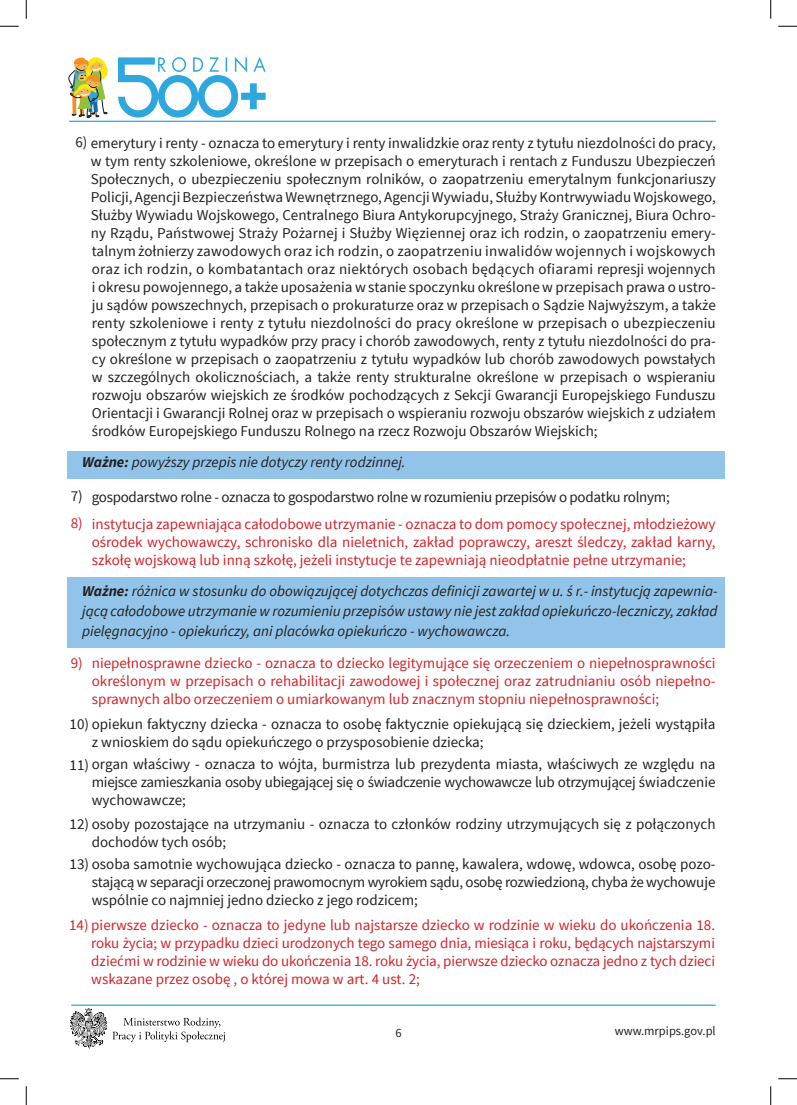
<style>
.page{position:relative;width:797px;height:1105px;background:#fff}
.page>*{position:absolute;margin:0;border:0;box-sizing:border-box;transform-origin:0 0}
.t1{font:15px/18px "Source Sans Pro";color:#231f20;text-align:justify}
.t2{font:15px/18px "Source Sans Pro";color:#d1232a;text-align:justify}
.t3{font:15px/18px "Source Sans Pro";letter-spacing:-.02em;color:#231f20}
.Paragraph_Style_1{font:italic 15px/20px "Source Sans Pro";color:#231f20;text-align:justify}
.t4{font:12.5px "Source Sans Pro";color:#231f20}
.s1{font-weight:700}
</style>
<div class="page">
<svg style="left:70px;top:1008px;width:155px;height:40px"></svg>
<hr style="left:71px;top:1004px;width:644px;height:2px;background:#24aae1">
<hr style="left:69px;top:121px;width:646px;height:1px;background:#24aae1">
<svg style="left:118px;top:57px;width:148px;height:61px"></svg>
<svg style="left:69px;top:57px;width:39px;height:61px"></svg>
<div style="left:67px;top:451px;width:657px;height:28px;background:#92c4e9"></div>
<div style="left:67px;top:577px;width:657px;height:71px;background:#92c4e9"></div>
<svg style="left:0;top:25px;width:19px;height:2px"></svg>
<svg style="left:778px;top:25px;width:19px;height:2px"></svg>
<svg style="left:0;top:1078px;width:19px;height:1px"></svg>
<svg style="left:778px;top:1078px;width:19px;height:1px"></svg>
<svg style="left:25px;top:0;width:2px;height:19px"></svg>
<svg style="left:25px;top:1086px;width:2px;height:19px"></svg>
<svg style="left:770px;top:0;width:1px;height:19px"></svg>
<svg style="left:770px;top:1086px;width:1px;height:19px"></svg>
<p class="t1" style="left:75px;top:134px;width:642px">6) emerytury i renty - oznacza to emerytury i renty inwalidzkie oraz renty z tytułu niezdolności do pracy,</p>
<p class="t1" style="left:91px;top:152px;width:626px">w tym renty szkoleniowe, określone w przepisach o emeryturach i rentach z Funduszu Ubezpieczeń Społecznych, o ubezpieczeniu społecznym rolników, o zaopatrzeniu emerytalnym funkcjonariuszy Policji, Agencji Bezpieczeństwa Wewnętrznego, Agencji Wywiadu, Służby Kontrwywiadu Wojskowego, Służby Wywiadu Wojskowego, Centralnego Biura Antykorupcyjnego, Straży Granicznej, Biura Ochro&shy;ny Rządu, Państwowej Straży Pożarnej i Służby Więziennej oraz ich rodzin, o zaopatrzeniu emery-</p>
<p class="t1" style="left:92px;top:243px;width:625px">talnym żołnierzy zawodowych oraz ich rodzin, o zaopatrzeniu inwalidów wojennych i wojskowych oraz ich rodzin, o kombatantach oraz niektórych osobach będących ofiarami represji wojennych i okresu powojennego, a także uposażenia w stanie spoczynku określone w przepisach prawa o ustro&shy;ju sądów powszechnych, przepisach o prokuraturze oraz w przepisach o Sądzie Najwyższym, a także renty szkoleniowe i renty z tytułu niezdolności do pracy określone w przepisach o ubezpieczeniu społecznym z tytułu wypadków przy pracy i chorób zawodowych, renty z tytułu niezdolności do pra&shy;cy określone w przepisach o zaopatrzeniu z tytułu wypadków lub chorób zawodowych powstałych w szczególnych okolicznościach, a także renty strukturalne określone w przepisach o wspieraniu rozwoju obszarów wiejskich ze środków pochodzących z Sekcji Gwarancji Europejskiego Funduszu Orientacji i Gwarancji Rolnej oraz w przepisach o wspieraniu rozwoju obszarów wiejskich z udziałem środków Europejskiego Funduszu Rolnego na rzecz Rozwoju Obszarów Wiejskich;</p>
<p class="Paragraph_Style_1" style="left:82px;top:452px;width:325px"><span class="s1">Ważne:</span> powyższy przepis nie dotyczy renty rodzinnej.</p>
<p class="t1" style="left:71px;top:488px;width:14px">7)</p>
<p class="t2" style="left:71px;top:515px;width:14px">8)</p>
<p class="t3" style="left:92px;top:488px;width:579px">gospodarstwo rolne - oznacza to gospodarstwo rolne w rozumieniu przepisów o podatku rolnym;</p>
<p class="t2" style="left:92px;top:515px;width:625px">instytucja zapewniająca całodobowe utrzymanie - oznacza to dom pomocy społecznej, młodzieżowy ośrodek wychowawczy, schronisko dla nieletnich, zakład poprawczy, areszt śledczy, zakład karny, szkołę wojskową lub inną szkołę, jeżeli instytucje te zapewniają nieodpłatnie pełne utrzymanie;</p>
<p class="Paragraph_Style_1" style="left:82px;top:581px;width:637px"><span class="s1">Ważne:</span> różnica w stosunku do obowiązującej dotychczas definicji zawartej w u. ś r.- instytucją zapewnia&shy;jącą całodobowe utrzymanie w rozumieniu przepisów ustawy nie jest zakład opiekuńczo-leczniczy, zakład pielęgnacyjno - opiekuńczy, ani placówka opiekuńczo - wychowawcza.</p>
<p class="t2" style="left:71px;top:654px;width:14px">9)</p>
<p class="t2" style="left:92px;top:654px;width:625px">niepełnosprawne dziecko - oznacza to dziecko legitymujące się orzeczeniem o niepełnosprawności określonym w przepisach o rehabilitacji zawodowej i społecznej oraz zatrudnianiu osób niepełno&shy;sprawnych albo orzeczeniem o umiarkowanym lub znacznym stopniu niepełnosprawności;</p>
<p class="t1" style="left:92px;top:733px;width:393px">z wnioskiem do sądu opiekuńczego o przysposobienie dziecka;</p>
<p class="t3" style="left:92px;top:773px;width:625px">miejsce zamieszkania osoby ubiegającej się o świadczenie wychowawcze lub otrzymującej świadczenie wychowawcze;</p>
<p class="t1" style="left:92px;top:833px;width:136px">dochodów tych osób;</p>
<p class="t3" style="left:92px;top:873px;width:625px">stającą w separacji orzeczonej prawomocnym wyrokiem sądu, osobę rozwiedzioną, chyba że wychowuje wspólnie co najmniej jedno dziecko z jego rodzicem;</p>
<p class="t2" style="left:91px;top:934px;width:625px">roku życia; w przypadku dzieci urodzonych tego samego dnia, miesiąca i roku, będących najstarszymi dziećmi w rodzinie w wieku do ukończenia 18. roku życia, pierwsze dziecko oznacza jedno z tych dzieci wskazane przez osobę , o której mowa w art. 4 ust. 2;</p>
<p class="t1" style="left:70px;top:715px;width:647px">10) opiekun faktyczny dziecka - oznacza to osobę faktycznie opiekującą się dzieckiem, jeżeli wystąpiła</p>
<p class="t1" style="left:70px;top:755px;width:647px">11) organ właściwy - oznacza to wójta, burmistrza lub prezydenta miasta, właściwych ze względu na</p>
<p class="t1" style="left:70px;top:815px;width:647px">12) osoby pozostające na utrzymaniu - oznacza to członków rodziny utrzymujących się z połączonych</p>
<p class="t1" style="left:70px;top:855px;width:647px">13) osoba samotnie wychowująca dziecko - oznacza to pannę, kawalera, wdowę, wdowca, osobę pozo-</p>
<p class="t2" style="left:69px;top:916px;width:647px">14) pierwsze dziecko - oznacza to jedyne lub najstarsze dziecko w rodzinie w wieku do ukończenia 18.</p>
<p class="t4" style="left:395px;top:1025px;width:8px">6</p>
<p class="t4" style="left:614px;top:1023px;width:103px">www.mrpips.gov.pl</p>
</div>
